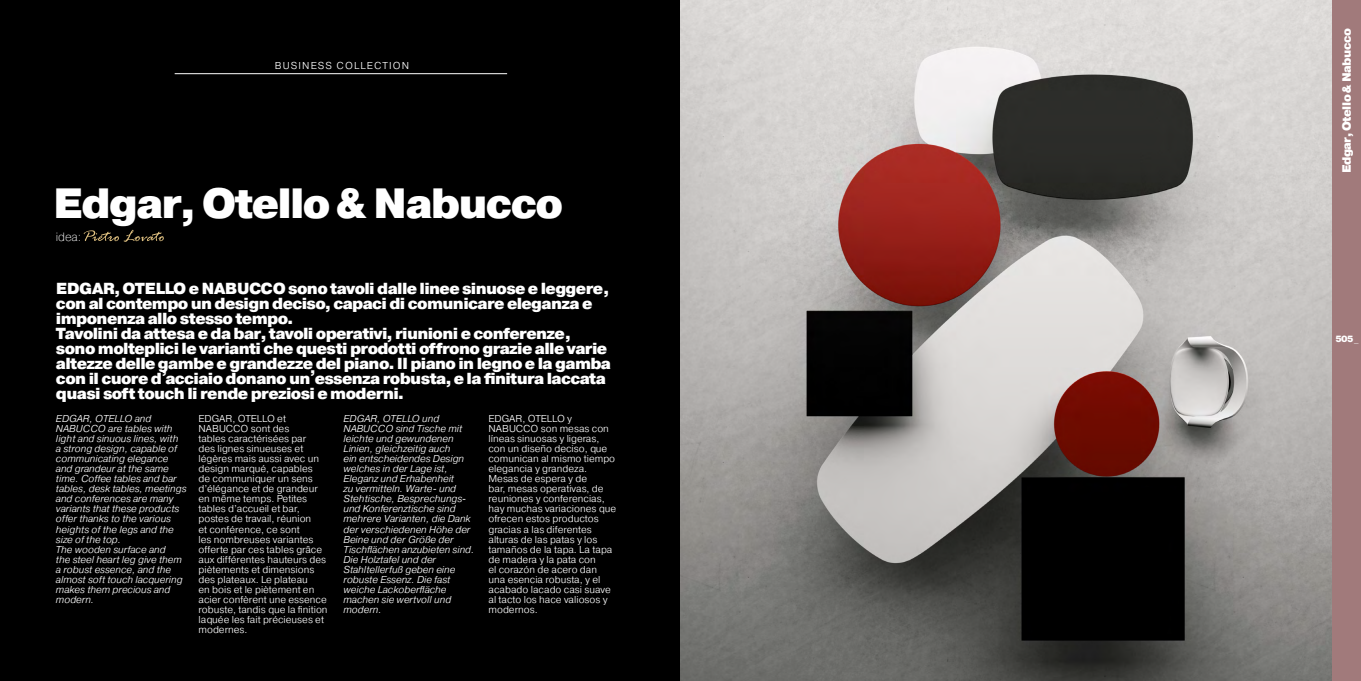
<style>
.page{position:relative;width:1361px;height:681px;background:#fff}
.page>*{position:absolute;margin:0;border:0;box-sizing:border-box;transform-origin:0 0}
.t1{font:900 42.3px "Pragmatica";letter-spacing:-.04em;color:#fff}
.t2{font:900 16px/15px "Pragmatica";letter-spacing:-.04em;color:#fff}
.t3{font:900 12px "Pragmatica";letter-spacing:-.04em;color:#fff}
.t4{font:200 12px "Pragmatica";color:#fff}
.t5{font:300 10px/10px "Pragmatica";color:#fff}
.t6{font:italic 300 10px/10px "Pragmatica";color:#fff}
.t7{font:300 10px "Pragmatica";letter-spacing:.11em;color:#fff}
.t8{font:900 9px "Pragmatica";color:#fff}
.s1{font-weight:300}
</style>
<div class="page">
<div style="left:0;top:0;width:680px;height:680px;background:#000"></div>
<img style="left:680px;top:0;width:652px;height:680px">
<hr style="left:175px;top:73px;width:332px;height:1px;background:#fff">
<svg style="left:84px;top:230px;width:80px;height:12px"></svg>
<div style="left:1332px;top:0;width:29px;height:680px;background:#a17a7b"></div>
<p class="t7" style="left:275px;top:59px;width:136px">BUSINESS COLLECTION</p>
<p class="t1" style="left:53px;top:176px;width:512px">Edgar, Otello &amp; Nabucco</p>
<p class="t4" style="left:56px;top:229px;width:27px">idea:</p>
<p class="t2" style="left:56px;top:281px;width:555px">EDGAR, OTELLO e NABUCCO sono tavoli dalle linee sinuose e leggere, con al contempo un design deciso, capaci di comunicare eleganza e imponenza allo stesso tempo.</p>
<p class="t2" style="left:56px;top:326px;width:556px">Tavolini da attesa e da bar, tavoli operativi, riunioni e conferenze, sono molteplici le varianti che questi prodotti offrono grazie alle varie altezze delle gambe e grandezze del piano. Il piano in legno e la gamba con il cuore d’acciaio donano un’essenza robusta, e la finitura laccata quasi soft touch li rende preziosi e moderni.</p>
<p class="t6" style="left:56px;top:413px;width:132px">EDGAR, OTELLO and<br>NABUCCO are tables with light and sinuous lines, with<br>a strong design, capable of communicating elegance and grandeur at the same time. Coffee tables and bar tables, desk tables, meetings and conferences are many variants that these products offer thanks to the various heights of the legs and the size of the top.</p>
<p class="t6" style="left:56px;top:543px;width:128px">The wooden surface and<br>the steel heart leg give them a robust essence, and the almost soft touch lacquering makes them precious and modern.</p>
<p class="t5" style="left:198px;top:413px;width:131px">EDGAR, OTELLO et<br>NABUCCO sont des<br>tables caractérisées par<br>des lignes sinueuses et légères mais aussi avec un design marqué, capables<br>de communiquer un sens d’élégance et de grandeur en même temps. Petites tables d’accueil et bar, postes de travail, réunion<br>et conférence, ce sont<br>les nombreuses variantes offerte par ces tables grâce aux différentes hauteurs des piètements et dimensions des plateaux. Le plateau<br>en bois et le piètement en acier confèrent une essence robuste, tandis que la finition laquée les fait précieuses et modernes.</p>
<p class="t6" style="left:343px;top:413px;width:133px">EDGAR, OTELLO und<br>NABUCCO sind Tische mit leichte und gewundenen<br>Linien, gleichzeitig auch<br>ein entscheidendes Design welches in der Lage ist,<br>Eleganz und Erhabenheit<br>zu vermitteln. Warte- und<br>Stehtische, Besprechungs&shy;und Konferenztische sind mehrere Varianten, die Dank der verschiedenen Höhe der<br>Beine und der Größe der<br>Tischflächen anzubieten sind.</p>
<p class="t5" style="left:488px;top:413px;width:128px">EDGAR, OTELLO y<br>NABUCCO son mesas con líneas sinuosas y ligeras, con un diseño deciso, que comunican al mismo tiempo elegancia y grandeza.</p>
<p class="t5" style="left:488px;top:473px;width:129px">Mesas de espera y de<br>bar, mesas operativas, de reuniones y conferencias, hay muchas variaciones que ofrecen estos productos gracias a las diferentes alturas de las patas y los tamaños de la tapa. La tapa de madera y la pata con<br>el corazón de acero dan una esencia robusta, y el acabado lacado casi suave al tacto los hace valiosos y modernos.</p>
<p class="t6" style="left:343px;top:553px;width:113px">Die Holztafel und der<br>Stahltellerfuß geben eine robuste Essenz. Die fast weiche Lackoberfläche machen sie wertvoll und modern.</p>
<p class="t3" style="left:1339px;top:173px;width:146px;rotate:-90deg">Edgar, Otello &amp; Nabucco</p>
<p class="t8" style="left:1335px;top:333px;width:25px">505 <span class="s1">_</span></p>
</div>
